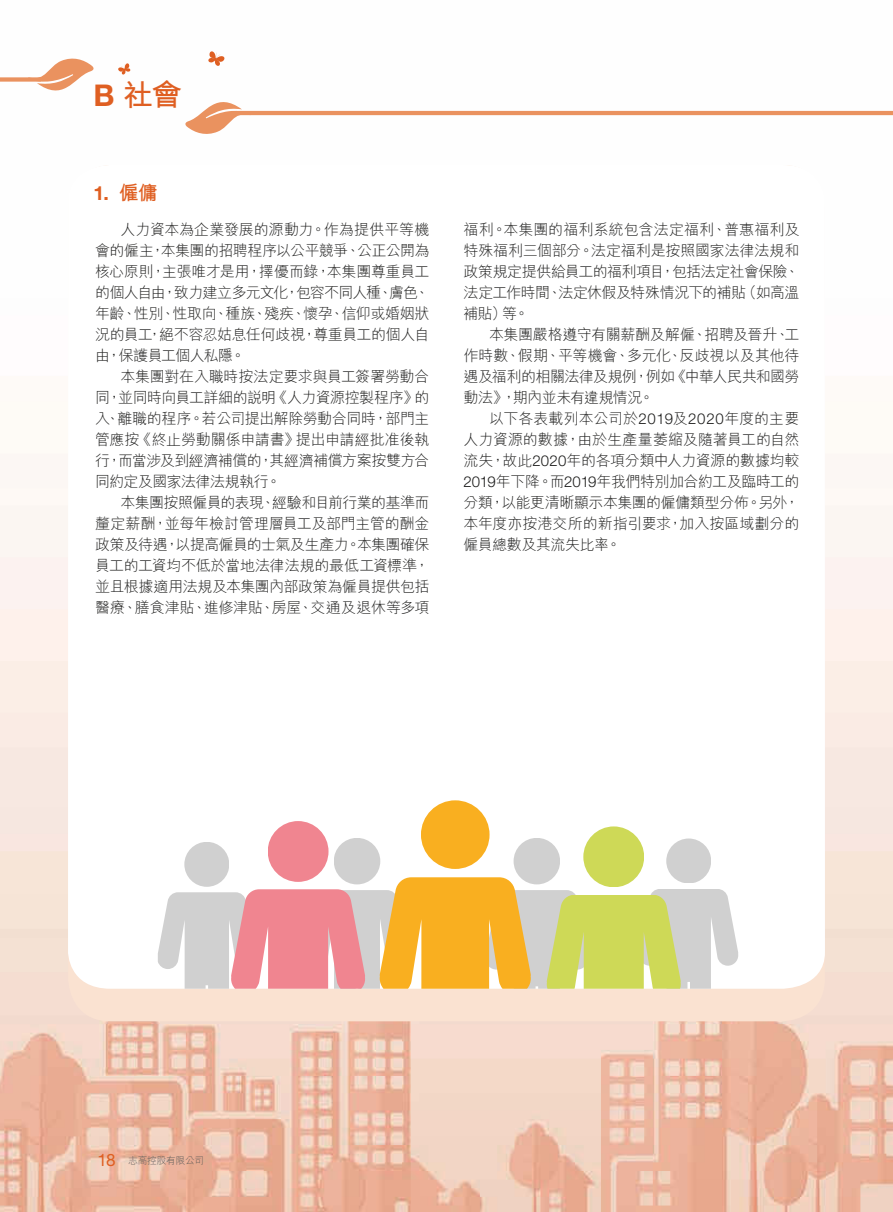
<style>
.page{position:relative;width:893px;height:1212px;background:#fff}
.page>*{position:absolute;margin:0;border:0;box-sizing:border-box;transform-origin:0 0}
.t1{font:700 30px "M Hei HK";color:#df5f22}
.t2{font:700 19.5px "Helvetica Neue LT Std";color:#df5f22}
.t3{font:300 15px/21px "M Hei HK";letter-spacing:-.03em;color:#1c1c1b;text-align:justify}
.t4{font:300 9.75px "M Hei HK";letter-spacing:-.025em;color:#575756}
.s1{font-family:"Helvetica Neue LT Std"}
.s2{font-family:"M Hei HK"}
.s3{font-family:"Helvetica Neue LT Std";font-weight:400;font-size:17.1px;color:#df5f22}
</style>
<div class="page">
<img style="left:0;top:110px;width:893px;height:1102px">
<svg style="left:208px;top:51px;width:17px;height:15px"></svg>
<svg style="left:118px;top:63px;width:13px;height:12px"></svg>
<svg style="left:183px;top:102px;width:68px;height:34px"></svg>
<hr style="left:238px;top:111px;width:655px;height:4px;background:#ea925f">
<svg style="left:37px;top:58px;width:57px;height:33px"></svg>
<div style="left:0;top:77px;width:41px;height:5px;background:#ea925f"></div>
<div style="left:68px;top:165px;width:757px;height:856px;background:#fae2d1;border-radius:43px"></div>
<div style="left:68px;top:165px;width:757px;height:824px;background:#fff"></div>
<div style="left:666px;top:838px;width:45px;height:45px;background:#d0d0d0;border-radius:22px"></div>
<div style="left:514px;top:838px;width:46px;height:46px;background:#d0d0d0;border-radius:23px"></div>
<div style="left:334px;top:838px;width:46px;height:46px;background:#d0d0d0;border-radius:23px"></div>
<div style="left:184px;top:842px;width:45px;height:45px;background:#d0d0d0;border-radius:22px"></div>
<div style="left:583px;top:826px;width:61px;height:61px;background:#ced957;border-radius:30px"></div>
<div style="left:268px;top:821px;width:61px;height:61px;background:#f08590;border-radius:30px"></div>
<div style="left:421px;top:800px;width:69px;height:69px;background:#f9af20;border-radius:34px"></div>
<svg style="left:158px;top:877px;width:580px;height:112px;background:#e5c490"></svg>
<h1 class="t1" style="left:94px;top:73px;width:90px"><span class="s1">B</span> 社會</h1>
<h2 class="t2" style="left:94px;top:181px;width:66px">1. <span class="s2">僱傭</span></h2>
<p class="t3" style="left:95px;top:218px;width:336px;text-indent:26px">人力資本為企業發展的源動力。作為提供平等機會的僱主，本集團的招聘程序以公平競爭、公正公開為核心原則，主張唯才是用，擇優而錄，本集團尊重員工的個人自由，致力建立多元文化，包容不同人種、膚色、年齡、性別、性取向、種族、殘疾、懷孕、信仰或婚姻狀況的員工，絕不容忍姑息任何歧視，尊重員工的個人自由，保護員工個人私隱。</p>
<p class="t3" style="left:95px;top:365px;width:336px;text-indent:26px">本集團對在入職時按法定要求與員工簽署勞動合同，並同時向員工詳細的說明《人力資源控製程序》的入、離職的程序。若公司提出解除勞動合同時，部門主管應按《終止勞動關係申請書》提出申請經批准後執行，而當涉及到經濟補償的，其經濟補償方案按雙方合同約定及國家法律法規執行。</p>
<p class="t3" style="left:95px;top:491px;width:336px;text-indent:26px">本集團按照僱員的表現、經驗和目前行業的基準而釐定薪酬，並每年檢討管理層員工及部門主管的酬金政策及待遇，以提高僱員的士氣及生產力。本集團確保員工的工資均不低於當地法律法規的最低工資標準，並且根據適用法規及本集團內部政策為僱員提供包括醫療、膳食津貼、進修津貼、房屋、交通及退休等多項</p>
<p class="t3" style="left:463px;top:218px;width:337px">福利。本集團的福利系統包含法定福利、普惠福利及特殊福利三個部分。法定福利是按照國家法律法規和政策規定提供給員工的福利項目，包括法定社會保險、法定工作時間、法定休假及特殊情況下的補貼（如高溫補貼）等。</p>
<p class="t3" style="left:463px;top:323px;width:337px;text-indent:26px">本集團嚴格遵守有關薪酬及解僱、招聘及晉升、工作時數、假期、平等機會、多元化、反歧視以及其他待遇及福利的相關法律及規例，例如《中華人民共和國勞動法》，期內並未有違規情況。</p>
<p class="t3" style="left:463px;top:407px;width:337px;text-indent:26px">以下各表載列本公司於<span class="s1">2019</span>及<span class="s1">2020</span>年度的主要人力資源的數據，由於生產量萎縮及隨著員工的自然流失，故此<span class="s1">2020</span>年的各項分類中人力資源的數據均較<span class="s1">2019</span>年下降。而<span class="s1">2019</span>年我們特別加合約工及臨時工的分類，以能更清晰顯示本集團的僱傭類型分佈。另外，本年度亦按港交所的新指引要求，加入按區域劃分的僱員總數及其流失比率。</p>
<p class="t4" style="left:98px;top:1153px;width:108px"><span class="s3">18</span> 志高控股有限公司</p>
</div>
